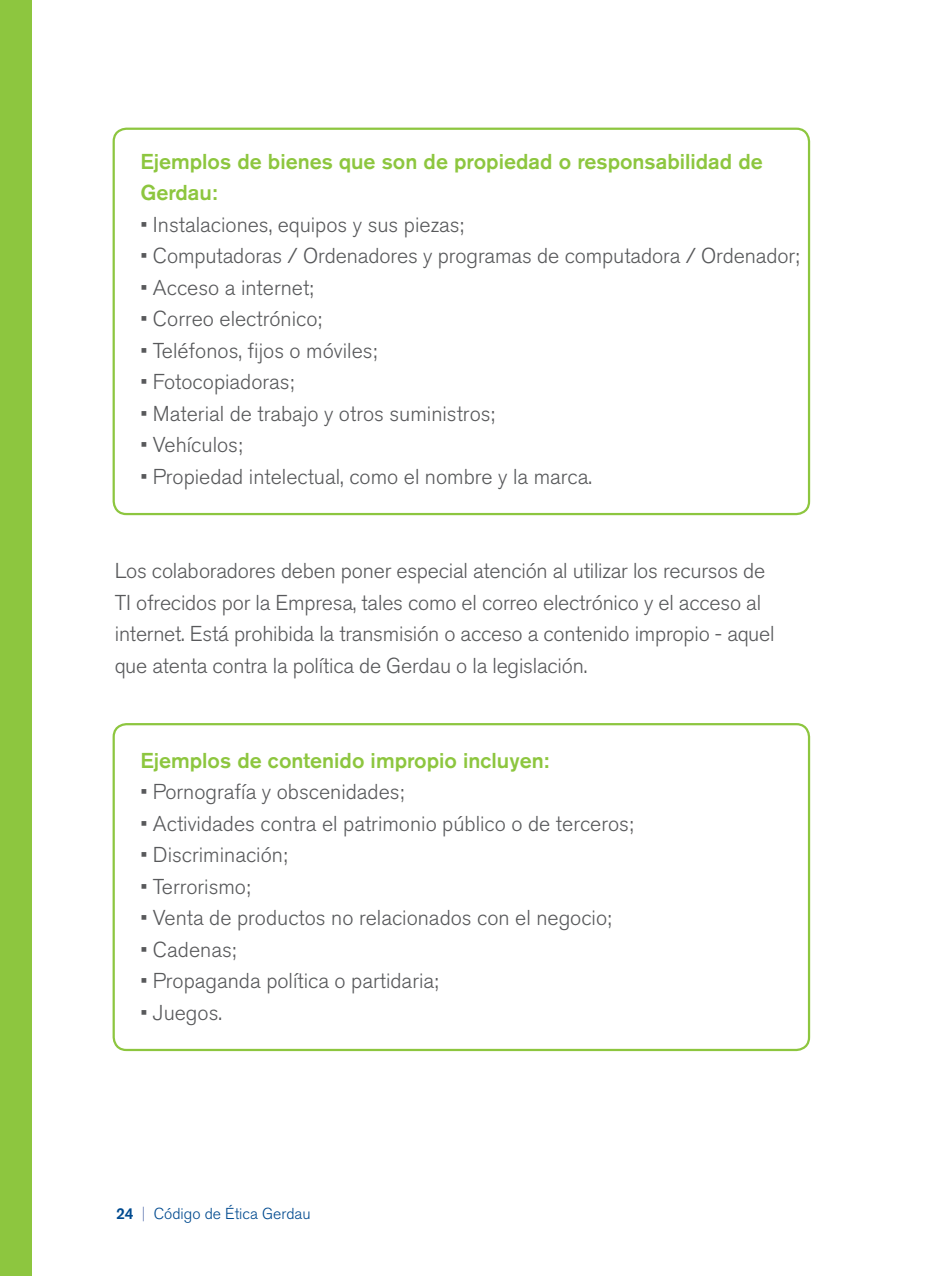
<style>
.page{position:relative;width:925px;height:1276px;background:#fff}
.page>*{position:absolute;margin:0;border:0;box-sizing:border-box;transform-origin:0 0}
.t1{font:300 21.38px/31.5px "Akzidenz Grotesk BE";color:#58595b}
.t2{font:500 21.38px/31.5px "Akzidenz Grotesk BE";color:#8dc63f}
.t3{font:300 15.75px "Akzidenz Grotesk BE";color:#004a8f}
.s1{font-weight:500}
.s2{color:#778bbc}
</style>
<div class="page">
<div style="left:113px;top:128px;width:697px;height:387px;border:2px solid #8dc63f;border-radius:13px"></div>
<div style="left:113px;top:723px;width:697px;height:328px;border:2px solid #8dc63f;border-radius:13px"></div>
<div style="left:0;top:0;width:32px;height:1276px;background:#8dc63f"></div>
<p class="t2" style="left:140px;top:145px;width:624px">Ejemplos de bienes que son de propiedad o responsabilidad de<br>Gerdau:</p>
<p class="t1" style="left:140px;top:209px;width:325px">• Instalaciones, equipos y sus piezas;</p>
<p class="t1" style="left:140px;top:241px;width:661px">• Computadoras / Ordenadores y programas de computadora / Ordenador;</p>
<p class="t1" style="left:140px;top:272px;width:175px">• Acceso a internet;</p>
<p class="t1" style="left:140px;top:304px;width:183px">• Correo electrónico;</p>
<p class="t1" style="left:140px;top:335px;width:238px">• Teléfonos, fijos o móviles;</p>
<p class="t1" style="left:140px;top:367px;width:155px">• Fotocopiadoras;</p>
<p class="t1" style="left:140px;top:398px;width:356px">• Material de trabajo y otros suministros;</p>
<p class="t1" style="left:140px;top:430px;width:104px">• Vehículos;</p>
<p class="t1" style="left:140px;top:461px;width:453px">• Propiedad intelectual, como el nombre y la marca.</p>
<p class="t1" style="left:115px;top:556px;width:661px">Los colaboradores deben poner especial atención al utilizar los recursos de TI ofrecidos por la Empresa, tales como el correo electrónico y el acceso al internet. Está prohibida la transmisión o acceso a contenido impropio - aquel que atenta contra la política de Gerdau o la legislación.</p>
<p class="t2" style="left:140px;top:744px;width:410px">Ejemplos de contenido impropio incluyen:</p>
<p class="t1" style="left:140px;top:776px;width:265px">• Pornografía y obscenidades;</p>
<p class="t1" style="left:140px;top:808px;width:495px">• Actividades contra el patrimonio público o de terceros;</p>
<p class="t1" style="left:140px;top:839px;width:149px">• Discriminación;</p>
<p class="t1" style="left:140px;top:871px;width:112px">• Terrorismo;</p>
<p class="t1" style="left:140px;top:902px;width:473px">• Venta de productos no relacionados con el negocio;</p>
<p class="t1" style="left:140px;top:934px;width:97px">• Cadenas;</p>
<p class="t1" style="left:140px;top:965px;width:300px">• Propaganda política o partidaria;</p>
<p class="t1" style="left:140px;top:997px;width:83px">• Juegos.</p>
<p class="t3" style="left:116px;top:1204px;width:196px"><span class="s1">24</span> <span class="s2">|</span> Código de Ética Gerdau</p>
</div>
